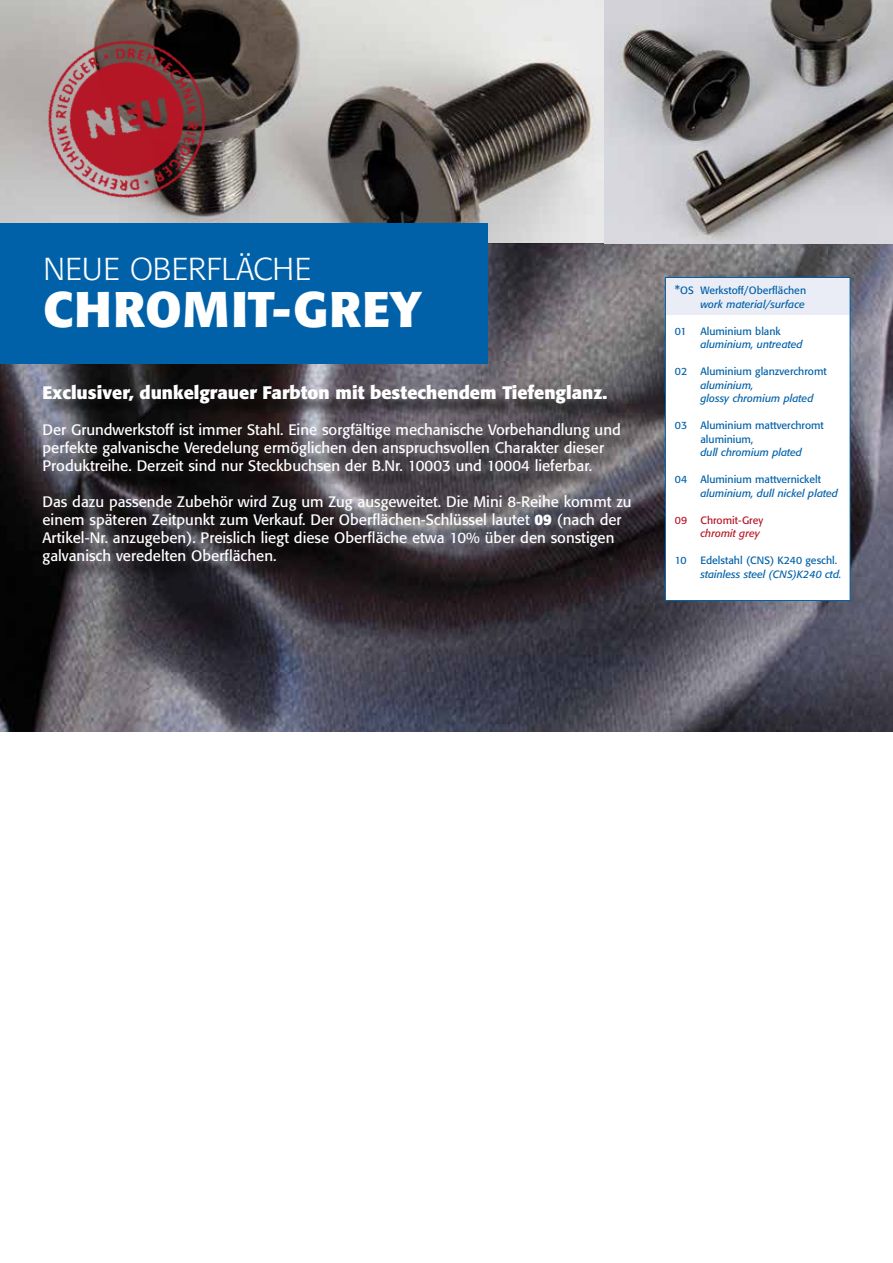
<style>
.page{position:relative;width:893px;height:1263px;background:#fff}
.page>*{position:absolute;margin:0;border:0;box-sizing:border-box;transform-origin:0 0}
.t1{font:700 49.5px "Formata";letter-spacing:.02em;color:#fff}
.t2{font:300 31.35px "Formata";letter-spacing:.02em;color:#fff}
.t3{font:700 18px "Formata";color:#fff}
.t4{font:15px/18px "Formata";color:#fff}
.t5{font:10.5px/13.5px "Formata";color:#0061a9;text-align:right}
.t6{font:italic 10.5px/13.5px "Formata";color:#0061a9}
.t7{font:10.5px "Formata";color:#b51626}
.t8{font:italic 10.5px "Formata";color:#b51626}
.s1{font-size:12px}
.s2{font-style:italic}
.s3{font-weight:700}
</style>
<div class="page">
<img style="left:0;top:0;width:605px;height:244px">
<img style="left:0;top:244px;width:893px;height:487px">
<div style="left:46px;top:387px;width:603px;height:196px;background:#000;opacity:.75"></div>
<img style="left:21px;top:13px;width:213px;height:210px">
<div style="left:0;top:223px;width:488px;height:141px;background:#0061a9"></div>
<div style="left:665px;top:277px;width:185px;height:323px;background:#fff"></div>
<div style="left:665px;top:277px;width:185px;height:38px;background:#ebedf6"></div>
<div style="left:665px;top:277px;width:185px;height:324px;border:1px solid #0061a9"></div>
<img style="left:605px;top:0;width:288px;height:244px">
<h2 class="t2" style="left:43px;top:251px;width:269px">NEUE OBERFLÄCHE</h2>
<h1 class="t1" style="left:43px;top:278px;width:381px">Chromit-Grey</h1>
<p class="t5" style="left:675px;top:284px;width:133px"><span class="s1">*</span>OS Werkstoff/Oberflächen <span class="s2">work material/surface</span></p>
<p class="t5" style="left:675px;top:324px;width:13px">01</p>
<p class="t5" style="left:700px;top:324px;width:82px">Aluminium blank</p>
<p class="t6" style="left:700px;top:338px;width:104px">aluminium, untreated</p>
<p class="t5" style="left:675px;top:365px;width:14px">02</p>
<p class="t5" style="left:700px;top:365px;width:128px">Aluminium glanzverchromt</p>
<p class="t6" style="left:700px;top:378px;width:115px">aluminium,<br>glossy chromium plated</p>
<p class="t5" style="left:675px;top:419px;width:14px">03</p>
<p class="t5" style="left:700px;top:419px;width:125px;text-align:left">Aluminium mattverchromt aluminium,</p>
<p class="t6" style="left:700px;top:446px;width:103px">dull chromium plated</p>
<p class="t5" style="left:675px;top:473px;width:14px">04</p>
<p class="t5" style="left:700px;top:473px;width:122px">Aluminium mattvernickelt</p>
<p class="t6" style="left:700px;top:486px;width:139px">aluminium, dull nickel plated</p>
<p class="t7" style="left:675px;top:514px;width:14px">09</p>
<p class="t7" style="left:700px;top:514px;width:64px">Chromit-Grey</p>
<p class="t8" style="left:700px;top:527px;width:61px">chromit grey</p>
<p class="t5" style="left:675px;top:554px;width:13px">10</p>
<p class="t5" style="left:700px;top:554px;width:138px">Edelstahl (CNS) K240 geschl.</p>
<p class="t6" style="left:700px;top:567px;width:143px">stainless steel (CNS)K240 ctd.</p>
<p class="t3" style="left:43px;top:381px;width:566px">Exclusiver, dunkelgrauer Farbton mit bestechendem Tiefenglanz.</p>
<p class="t4" style="left:43px;top:421px;width:580px">Der Grundwerkstoff ist immer Stahl. Eine sorgfältige mechanische Vorbehandlung und perfekte galvanische Veredelung ermöglichen den anspruchsvollen Charakter dieser<br>Produktreihe. Derzeit sind nur Steckbuchsen der B.Nr. 10003 und 10004 lieferbar.</p>
<p class="t4" style="left:43px;top:493px;width:591px">Das dazu passende Zubehör wird Zug um Zug ausgeweitet. Die Mini 8-Reihe kommt zu einem späteren Zeitpunkt zum Verkauf. Der Oberflächen-Schlüssel lautet <span class="s3">09</span> (nach der Artikel-Nr. anzugeben). Preislich liegt diese Oberfläche etwa 10% über den sonstigen galvanisch veredelten Oberflächen.</p>
</div>
